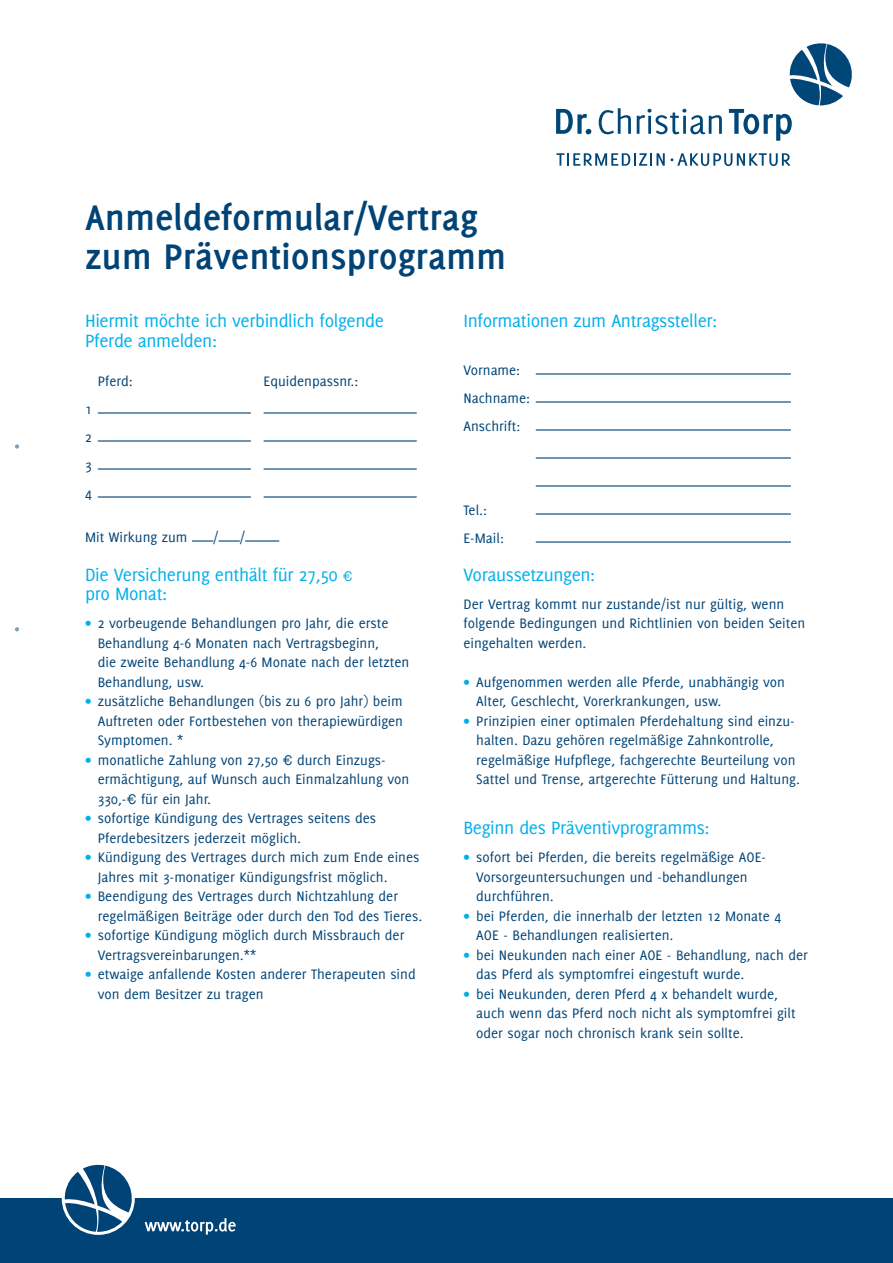
<style>
.page{position:relative;width:893px;height:1263px;background:#fff}
.page>*{position:absolute;margin:0;border:0;box-sizing:border-box;transform-origin:0 0}
.t1{font:700 39px/39px "Delicious";color:#004376}
.t2{font:19.5px/19.5px "Delicious";letter-spacing:-.02em;color:#00b0eb}
.t3{font:15px/19.5px "Delicious";color:#004376}
.s1{font-family:"Helvetica";font-size:13.5px}
.s2{color:#00b0eb}
</style>
<div class="page">
<div style="left:0;top:1199px;width:893px;height:64px;background:#004376"></div>
<svg style="left:145px;top:1218px;width:91px;height:16px"></svg>
<div style="left:62px;top:1162px;width:73px;height:73px;background:#fff;border-radius:50%"></div>
<svg style="left:65px;top:1164px;width:70px;height:68px"></svg>
<svg style="left:556px;top:109px;width:35px;height:25px"></svg>
<svg style="left:599px;top:108px;width:32px;height:26px"></svg>
<svg style="left:637px;top:109px;width:85px;height:25px"></svg>
<svg style="left:556px;top:153px;width:234px;height:13px"></svg>
<svg style="left:729px;top:43px;width:123px;height:98px"></svg>
<svg style="left:15px;top:444px;width:4px;height:5px"></svg>
<svg style="left:15px;top:627px;width:4px;height:4px"></svg>
<hr style="left:98px;top:412px;width:153px;height:2px;background:#004376">
<hr style="left:264px;top:412px;width:153px;height:2px;background:#004376">
<hr style="left:98px;top:440px;width:153px;height:2px;background:#004376">
<hr style="left:264px;top:440px;width:153px;height:2px;background:#004376">
<hr style="left:98px;top:468px;width:153px;height:2px;background:#004376">
<hr style="left:264px;top:468px;width:153px;height:2px;background:#004376">
<hr style="left:98px;top:496px;width:153px;height:2px;background:#004376">
<hr style="left:264px;top:496px;width:153px;height:2px;background:#004376">
<hr style="left:192px;top:540px;width:21px;height:2px;background:#004376">
<hr style="left:219px;top:540px;width:21px;height:2px;background:#004376">
<hr style="left:245px;top:540px;width:34px;height:2px;background:#004376">
<hr style="left:536px;top:373px;width:255px;height:2px;background:#004376">
<hr style="left:536px;top:401px;width:255px;height:2px;background:#004376">
<hr style="left:536px;top:429px;width:255px;height:2px;background:#004376">
<hr style="left:536px;top:457px;width:255px;height:2px;background:#004376">
<hr style="left:536px;top:485px;width:255px;height:2px;background:#004376">
<hr style="left:536px;top:513px;width:255px;height:2px;background:#004376">
<hr style="left:536px;top:541px;width:255px;height:2px;background:#004376">
<h1 class="t1" style="left:85px;top:197px;width:423px">Anmeldeformular/Vertrag zum Präventionsprogramm</h1>
<h2 class="t2" style="left:85px;top:311px;width:300px">Hiermit möchte ich verbindlich folgende<br>Pferde anmelden:</h2>
<p class="t3" style="left:98px;top:371px;width:37px">Pferd:</p>
<p class="t3" style="left:264px;top:371px;width:96px">Equidenpassnr.:</p>
<p class="t3" style="left:85px;top:394px;width:8px;line-height:28px;text-align:justify">1<br>2<br>3<br>4</p>
<p class="t3" style="left:85px;top:527px;width:104px">Mit Wirkung zum</p>
<p class="t3" style="left:213px;top:527px;width:7px">/</p>
<p class="t3" style="left:240px;top:527px;width:7px">/</p>
<h2 class="t2" style="left:463px;top:311px;width:255px">Informationen zum Antragssteller:</h2>
<p class="t3" style="left:463px;top:355px;width:68px;line-height:28px">Vorname:<br>Nachname:<br>Anschrift:</p>
<p class="t3" style="left:463px;top:495px;width:42px;line-height:28px">Tel.:<br>E-Mail:</p>
<h2 class="t2" style="left:85px;top:564px;width:269px">Die Versicherung enthält für 27,50 <span class="s1">€ </span>pro Monat:</h2>
<p class="t3" style="left:98px;top:613px;width:313px;text-indent:-13px"><span class="s2">•</span> 2 vorbeugende Behandlungen pro Jahr, die erste Behandlung 4-6 Monaten nach Vertragsbeginn,<br>die zweite Behandlung 4-6 Monate nach der letzten Behandlung, usw.</p>
<p class="t3" style="left:98px;top:691px;width:307px;text-align:justify;text-indent:-13px"><span class="s2">•</span> zusätzliche Behandlungen (bis zu 6 pro Jahr) beim Auftreten oder Fortbestehen von therapiewürdigen Symptomen. *</p>
<p class="t3" style="left:98px;top:750px;width:313px;text-indent:-13px"><span class="s2">•</span> monatliche Zahlung von 27,50 <span class="s1">€</span> durch Einzugs&shy;ermächtigung, auf Wunsch auch Einmalzahlung von<br>330,-<span class="s1">€</span> für ein Jahr.</p>
<p class="t3" style="left:98px;top:808px;width:280px;text-indent:-13px"><span class="s2">•</span> sofortige Kündigung des Vertrages seitens des<br>Pferdebesitzers jederzeit möglich.</p>
<p class="t3" style="left:98px;top:847px;width:323px;text-indent:-13px"><span class="s2">•</span> Kündigung des Vertrages durch mich zum Ende eines<br>Jahres mit 3-monatiger Kündigungsfrist möglich.</p>
<p class="t3" style="left:98px;top:886px;width:326px;text-indent:-13px"><span class="s2">•</span> Beendigung des Vertrages durch Nichtzahlung der regelmäßigen Beiträge oder durch den Tod des Tieres.</p>
<p class="t3" style="left:98px;top:925px;width:308px;text-indent:-13px"><span class="s2">•</span> sofortige Kündigung möglich durch Missbrauch der<br>Vertragsvereinbarungen.**</p>
<p class="t3" style="left:98px;top:964px;width:319px;text-indent:-13px"><span class="s2">•</span> etwaige anfallende Kosten anderer Therapeuten sind von dem Besitzer zu tragen</p>
<h2 class="t2" style="left:463px;top:564px;width:133px">Voraussetzungen:</h2>
<p class="t3" style="left:463px;top:594px;width:343px">Der Vertrag kommt nur zustande/ist nur gültig, wenn folgende Bedingungen und Richtlinien von beiden Seiten eingehalten werden.</p>
<p class="t3" style="left:476px;top:672px;width:310px;text-indent:-13px"><span class="s2">•</span> Aufgenommen werden alle Pferde, unabhängig von<br>Alter, Geschlecht, Vorerkrankungen, usw.</p>
<p class="t3" style="left:476px;top:711px;width:325px;text-indent:-13px"><span class="s2">•</span> Prinzipien einer optimalen Pferdehaltung sind einzu&shy;halten. Dazu gehören regelmäßige Zahnkontrolle, regelmäßige Hufpflege, fachgerechte Beurteilung von Sattel und Trense, artgerechte Fütterung und Haltung.</p>
<h2 class="t2" style="left:463px;top:818px;width:248px">Beginn des Präventivprogramms:</h2>
<p class="t3" style="left:476px;top:847px;width:291px;text-indent:-13px"><span class="s2">•</span> sofort bei Pferden, die bereits regelmäßige AOE-<br>Vorsorgeuntersuchungen und -behandlungen durchführen.</p>
<p class="t3" style="left:476px;top:906px;width:306px;text-indent:-13px"><span class="s2">•</span> bei Pferden, die innerhalb der letzten 12 Monate 4<br>AOE - Behandlungen realisierten.</p>
<p class="t3" style="left:476px;top:945px;width:333px;text-indent:-13px"><span class="s2">•</span> bei Neukunden nach einer AOE - Behandlung, nach der das Pferd als symptomfrei eingestuft wurde.</p>
<p class="t3" style="left:476px;top:984px;width:321px;text-indent:-13px"><span class="s2">•</span> bei Neukunden, deren Pferd 4 x behandelt wurde, auch wenn das Pferd noch nicht als symptomfrei gilt oder sogar noch chronisch krank sein sollte.</p>
</div>
